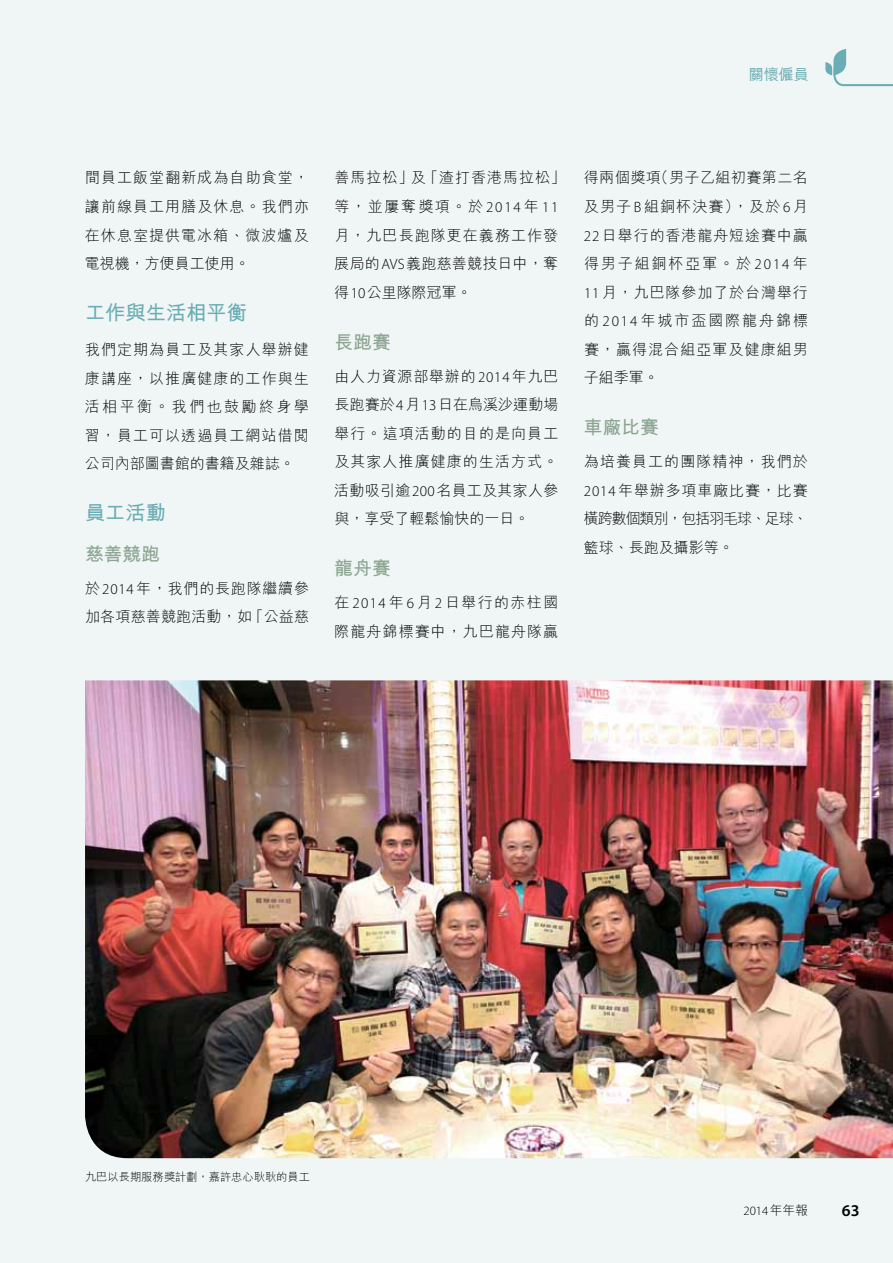
<style>
.page{position:relative;width:893px;height:1263px;background:#f0f5f5}
.page>*{position:absolute;margin:0;border:0;box-sizing:border-box;transform-origin:0 0}
.t1{font:700 20.25px "M Hei HK";color:#6aadb4}
.t2{font:700 18.75px "M Hei HK";color:#8ca592}
.t3{font:600 16.5px "Myriad Pro";color:#000}
.t4{font:300 15px/28.5px "M Hei HK";letter-spacing:.07em;color:#000;text-align:justify}
.t5{font:300 15px/28.5px "M Hei HK";letter-spacing:.015em;color:#000}
.t6{font:500 15px "M Hei HK";color:#6aadb4}
.t7{font:300 12.75px "Myriad Pro";color:#000}
.t8{font:300 11.25px "M Hei HK";color:#000}
.s1{font-family:"Myriad Pro"}
.s2{font-family:"M Hei HK"}
</style>
<div class="page">
<img style="left:85px;top:680px;width:808px;height:478px">
<svg style="left:825px;top:49px;width:68px;height:37px"></svg>
<p class="t6" style="left:749px;top:64px;width:62px">關懷僱員</p>
<p class="t4" style="left:85px;top:163px;width:226px">間員工飯堂翻新成為自助食堂，讓前線員工用膳及休息。我們亦在休息室提供電冰箱、微波爐及電視機，方便員工使用。</p>
<h1 class="t1" style="left:85px;top:298px;width:163px">工作與生活相平衡</h1>
<p class="t4" style="left:85px;top:335px;width:226px">我們定期為員工及其家人舉辦健康講座，以推廣健康的工作與生活相平衡。我們也鼓勵終身學習，員工可以透過員工網站借閱公司內部圖書館的書籍及雜誌。</p>
<h1 class="t1" style="left:85px;top:498px;width:82px">員工活動</h1>
<p class="t2" style="left:85px;top:540px;width:76px">慈善競跑</p>
<p class="t5" style="left:85px;top:573px;width:226px">於<span class="s1">2014</span>年，我們的長跑隊繼續參加各項慈善競跑活動，如「公益慈</p>
<p class="t4" style="left:334px;top:163px;width:233px;text-align:left">善馬拉松」及「渣打香港馬拉松」等，並屢奪獎項。於<span class="s1">2014</span>年<span class="s1">11</span>月，九巴長跑隊更在義務工作發展局的<span class="s1">AVS</span>義跑慈善競技日中，奪得<span class="s1">10</span>公里隊際冠軍。</p>
<p class="t2" style="left:334px;top:328px;width:58px">長跑賽</p>
<p class="t4" style="left:334px;top:361px;width:226px">由人力資源部舉辦的<span class="s1">2014</span>年九巴長跑賽於<span class="s1">4</span>月<span class="s1">13</span>日在烏溪沙運動場舉行。這項活動的目的是向員工及其家人推廣健康的生活方式。活動吸引逾<span class="s1">200</span>名員工及其家人參與，享受了輕鬆愉快的一日。</p>
<p class="t2" style="left:334px;top:555px;width:58px">龍舟賽</p>
<p class="t4" style="left:334px;top:588px;width:225px">在<span class="s1">2014</span>年<span class="s1">6</span>月<span class="s1">2</span>日舉行的赤柱國際龍舟錦標賽中，九巴龍舟隊贏</p>
<p class="t4" style="left:584px;top:163px;width:226px">得兩個獎項（男子乙組初賽第二名及男子<span class="s1">B</span>組銅杯決賽），及於<span class="s1">6</span>月<span class="s1">22</span>日舉行的香港龍舟短途賽中贏得男子組銅杯亞軍。於<span class="s1">2014</span>年<span class="s1">11</span>月，九巴隊參加了於台灣舉行的<span class="s1">2014</span>年城市盃國際龍舟錦標賽，贏得混合組亞軍及健康組男子組季軍。</p>
<p class="t2" style="left:584px;top:414px;width:76px">車廠比賽</p>
<p class="t4" style="left:584px;top:447px;width:226px">為培養員工的團隊精神，我們於<span class="s1">2014</span>年舉辦多項車廠比賽，比賽橫跨數個類別，包括羽毛球、足球、籃球、長跑及攝影等。</p>
<p class="t8" style="left:85px;top:1168px;width:226px">九巴以長期服務獎計劃，嘉許忠心耿耿的員工</p>
<p class="t7" style="left:743px;top:1204px;width:66px">2014<span class="s2">年年報</span></p>
<p class="t3" style="left:842px;top:1201px;width:19px">63</p>
</div>
